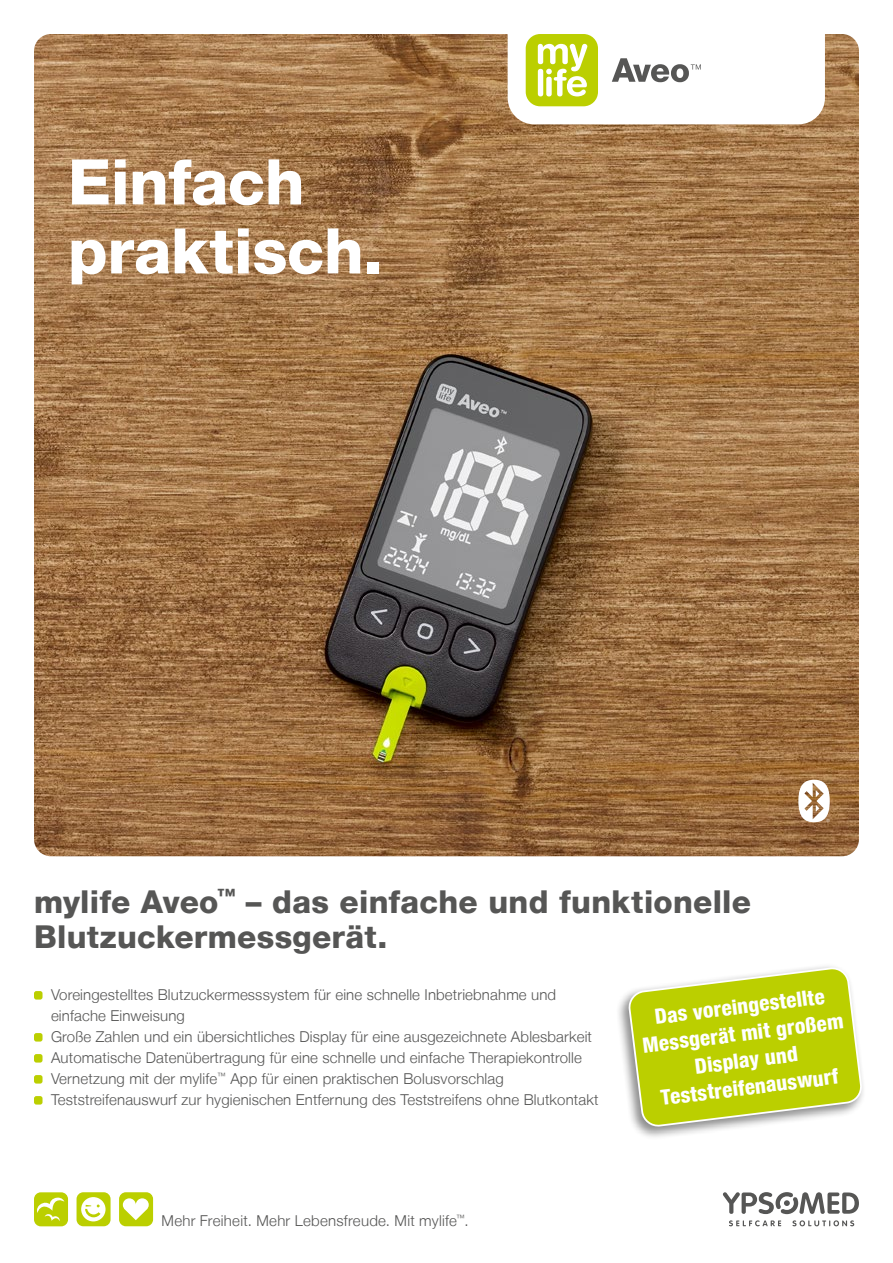
<style>
.page{position:relative;width:893px;height:1263px;background:#fff}
.page>*{position:absolute;margin:0;border:0;box-sizing:border-box;transform-origin:0 0}
.t1{font:800 63px/69px "Helvetica Neue LT";letter-spacing:-.005em;color:#fff}
.t2{font:800 31.5px/35.2px "Helvetica Neue LT";letter-spacing:.01em;color:#565655}
.t3{font:800 condensed 21px/27px "Helvetica Neue LT";color:#fff;text-align:center}
.t4{font:300 15px/21px "Helvetica Neue LT";letter-spacing:.01em;color:#565655}
</style>
<div class="page">
<img style="left:34px;top:34px;width:825px;height:822px">
<div style="left:508px;top:0;width:317px;height:124px;background:#fff;border-radius:27px"></div>
<svg style="left:729px;top:1220px;width:52px;height:6px"></svg>
<svg style="left:792px;top:1220px;width:62px;height:6px"></svg>
<svg style="left:723px;top:1192px;width:136px;height:22px"></svg>
<div style="left:119px;top:1192px;width:34px;height:34px;background:#bbcf00;border-radius:7px"></div>
<svg style="left:123px;top:1198px;width:26px;height:22px"></svg>
<div style="left:77px;top:1192px;width:34px;height:34px;background:#bbcf00;border-radius:7px"></div>
<svg style="left:81px;top:1197px;width:25px;height:24px"></svg>
<div style="left:34px;top:1192px;width:34px;height:34px;background:#bbcf00;border-radius:7px"></div>
<svg style="left:37px;top:1197px;width:27px;height:24px"></svg>
<div style="left:526px;top:34px;width:72px;height:72px;background:#bbcf00;border-radius:14px"></div>
<svg style="left:538px;top:44px;width:49px;height:52px"></svg>
<svg style="left:612px;top:58px;width:89px;height:24px"></svg>
<div style="left:34px;top:991px;width:9px;height:8px;background:#bbcf00;border-radius:2px"></div>
<div style="left:34px;top:1033px;width:9px;height:8px;background:#bbcf00;border-radius:2px"></div>
<div style="left:34px;top:1054px;width:9px;height:8px;background:#bbcf00;border-radius:2px"></div>
<div style="left:34px;top:1075px;width:9px;height:8px;background:#bbcf00;border-radius:2px"></div>
<div style="left:34px;top:1096px;width:9px;height:8px;background:#bbcf00;border-radius:2px"></div>
<div style="left:615px;top:963px;width:251px;height:177px;background:#000;opacity:.45"></div>
<svg style="left:629px;top:967px;width:233px;height:159px;background:#c5d533"></svg>
<svg style="left:798px;top:780px;width:32px;height:42px"></svg>
<h1 class="t1" style="left:68px;top:147px;width:317px">Einfach praktisch.</h1>
<h2 class="t2" style="left:34px;top:884px;width:718px">mylife Aveo<sup>™</sup> – das einfache und funktionelle<br>Blutzuckermessgerät.</h2>
<p class="t4" style="left:51px;top:983px;width:549px">Voreingestelltes Blutzuckermesssystem für eine schnelle Inbetriebnahme und einfache Einweisung<br>Große Zahlen und ein übersichtliches Display für eine ausgezeichnete Ablesbarkeit Automatische Datenübertragung für eine schnelle und einfache Therapiekontrolle Vernetzung mit der mylife<sup>™</sup> App für einen praktischen Bolusvorschlag Teststreifenauswurf zur hygienischen Entfernung des Teststreifens ohne Blutkontakt</p>
<h3 class="t3" style="left:638px;top:1005px;width:204px;rotate:-7deg">Das voreingestellte<br>Messgerät mit großem<br>Display und<br>Teststreifenauswurf</h3>
<p class="t4" style="left:162px;top:1210px;width:309px">Mehr Freiheit. Mehr Lebensfreude. Mit mylife<sup>™</sup>.</p>
</div>
